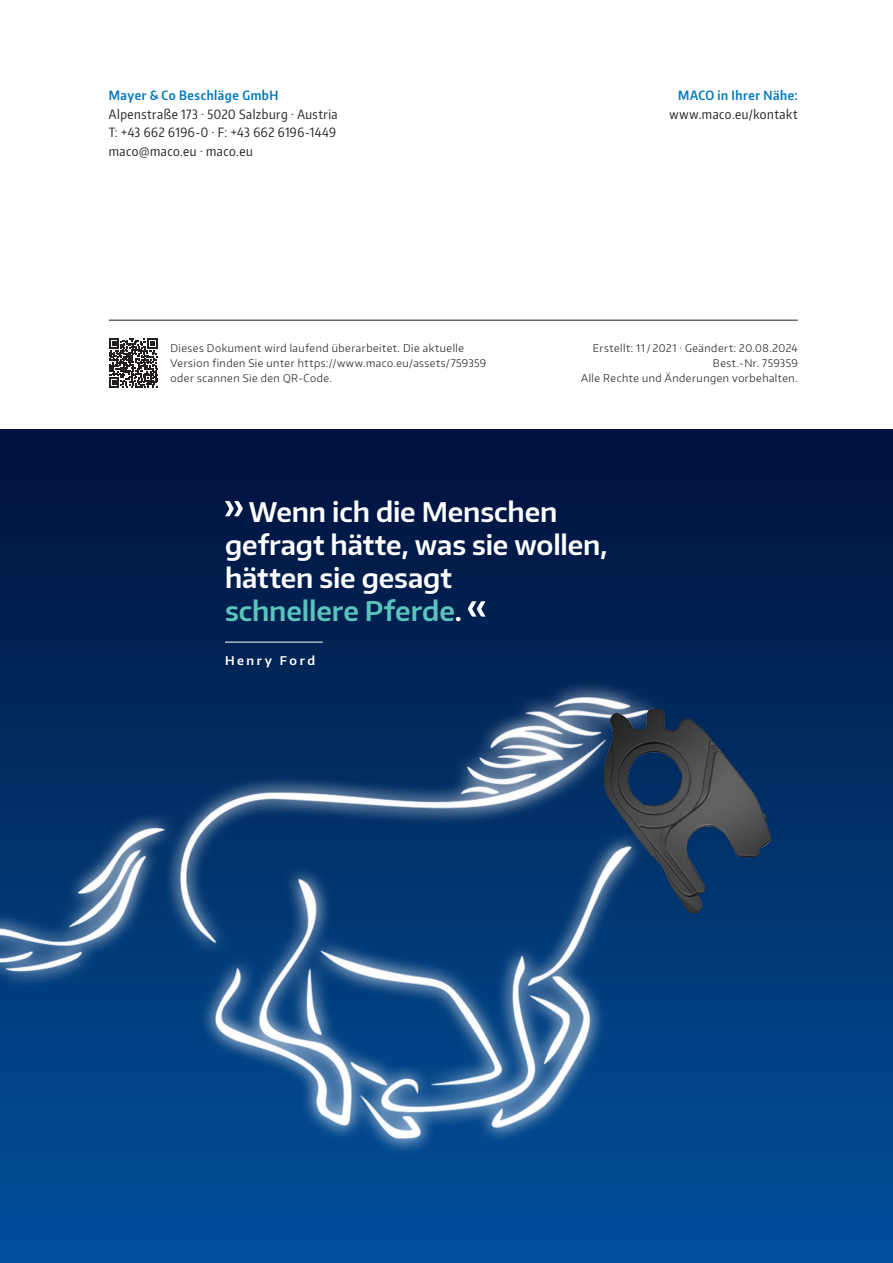
<style>
.page{position:relative;width:893px;height:1263px;background:#fff}
.page>*{position:absolute;margin:0;border:0;box-sizing:border-box;transform-origin:0 0}
.t1{font:600 27px/33px "Encode Sans Normal";letter-spacing:-.005em;color:#fff}
.t2{font:12.75px/18.8px "Encode Sans Condensed";letter-spacing:.04em;color:#231f20;text-align:justify}
.t3{font:600 12.75px "Encode Sans Condensed";letter-spacing:.045em;color:#0078c0}
.t4{font:600 12px "Encode Sans Normal";letter-spacing:.215em;color:#fff}
.t5{font:300 10.5px/15px "Encode Sans Normal";letter-spacing:.05em;color:#231f20}
.s1{color:#5ac4bd}
</style>
<div class="page">
<hr style="left:109px;top:320px;width:689px;height:1px;background:#231f20">
<div style="left:0;top:429px;width:893px;height:834px;background:#001948"></div>
<img style="left:0;top:641px;width:893px;height:612px">
<svg style="left:109px;top:339px;width:49px;height:49px"></svg>
<hr style="left:225px;top:642px;width:98px;height:1px;background:#fff">
<svg style="left:225px;top:501px;width:18px;height:15px"></svg>
<svg style="left:468px;top:601px;width:18px;height:16px"></svg>
<p class="t3" style="left:109px;top:87px;width:171px">Mayer &amp; Co Beschläge GmbH</p>
<p class="t2" style="left:109px;top:104px;width:230px">Alpenstraße 173 · 5020 Salzburg · Austria T: +43 662 6196-0 · F: +43 662 6196-1449 maco@maco.eu · maco.eu</p>
<p class="t3" style="left:678px;top:87px;width:121px">MACO in Ihrer Nähe:</p>
<p class="t2" style="left:670px;top:104px;width:130px">www.maco.eu/kontakt</p>
<p class="t5" style="left:171px;top:340px;width:317px">Dieses Dokument wird laufend überarbeitet. Die aktuelle<br>Version finden Sie unter https://www.maco.eu/assets/759359 oder scannen Sie den QR-Code.</p>
<p class="t5" style="left:581px;top:340px;width:218px;text-align:right">Erstellt: 11/ 2021 · Geändert: 20.08.2024<br>Best.-Nr. 759359<br>Alle Rechte und Änderungen vorbehalten.</p>
<h1 class="t1" style="left:225px;top:494px;width:384px;text-indent:24px">Wenn ich die Menschen gefragt hätte, was sie wollen, hätten sie gesagt<br><span class="s1">schnellere Pferde</span>.</h1>
<p class="t4" style="left:225px;top:653px;width:92px">Henry Ford</p>
</div>
